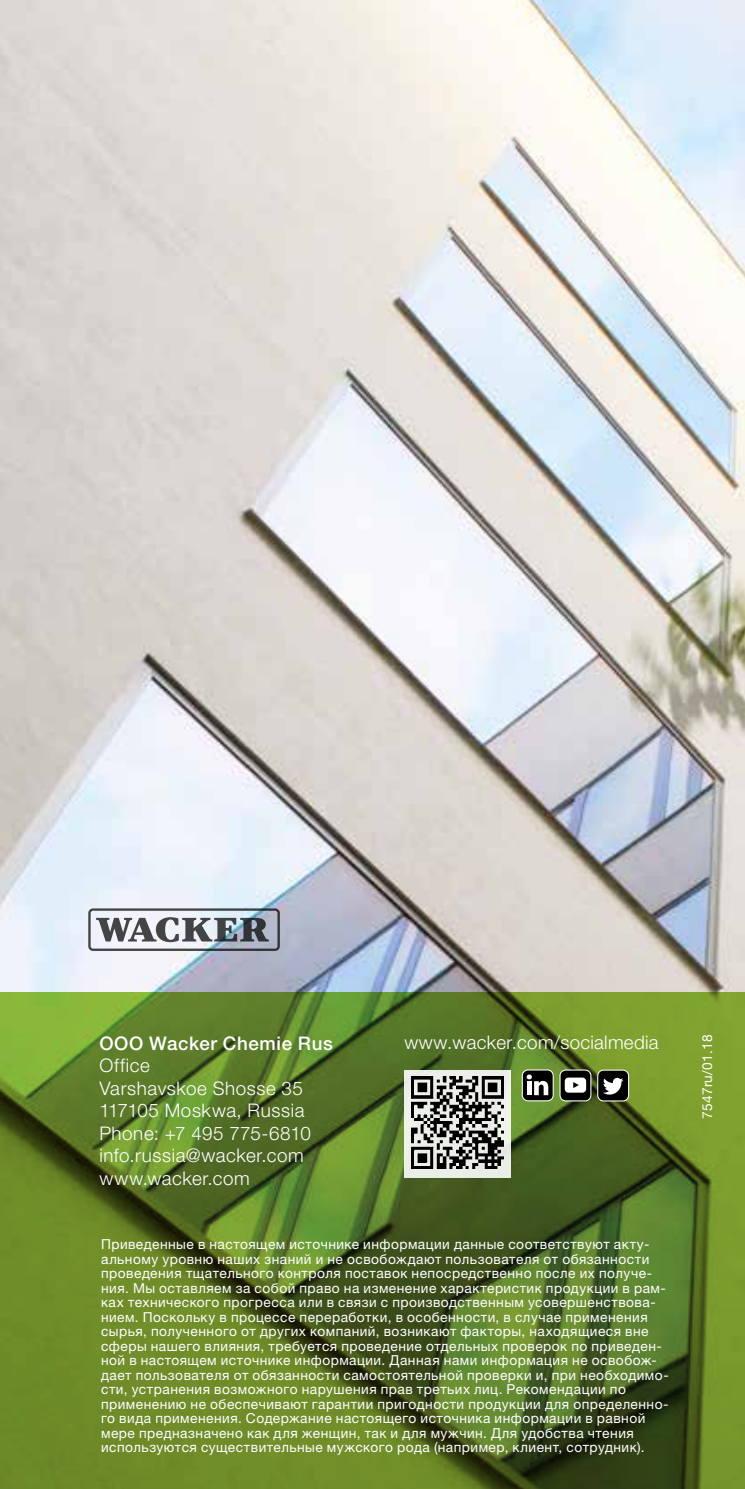
<style>
.page{position:relative;width:745px;height:1489px;background:#fff}
.page>*{position:absolute;margin:0;border:0;box-sizing:border-box;transform-origin:0 0}
.t1{font:18.75px/22.5px "Neue Helveticafor WACKER 45";letter-spacing:.03em;color:#fff}
.t2{font:18.75px "Neue Helveticafor WACKER 65";letter-spacing:.035em;color:#fff}
.t3{font:13.75px/14.5px "Neue Helveticafor WACKER 55";letter-spacing:.035em;color:#fff}
.t4{font:13.75px "Neue Helveticafor WACKER 55";letter-spacing:.015em;color:#fff}
</style>
<div class="page">
<img style="left:0;top:0;width:744px;height:992px">
<svg style="left:0;top:992px;width:744px;height:496px;background:#5b7826"></svg>
<svg style="left:88px;top:908px;width:192px;height:42px"></svg>
<svg style="left:91px;top:910px;width:186px;height:38px"></svg>
<svg style="left:96px;top:917px;width:173px;height:25px"></svg>
<div style="left:404px;top:1069px;width:106px;height:108px;background:#ecefe8"></div>
<img style="left:411px;top:1076px;width:92px;height:92px">
<svg style="left:521px;top:1069px;width:32px;height:32px"></svg>
<svg style="left:559px;top:1069px;width:69px;height:32px"></svg>
<h1 class="t2" style="left:99px;top:1031px;width:235px">OOO Wacker Chemie Rus</h1>
<h1 class="t1" style="left:99px;top:1054px;width:213px">Office<br>Varshavskoe Shosse 35<br>117105 Moskwa, Russia<br>Phone: +7 495 775-6810 info.russia@wacker.com www.wacker.com</h1>
<h1 class="t1" style="left:404px;top:1031px;width:255px">www.wacker.com/socialmedia</h1>
<p class="t3" style="left:101px;top:1236px;width:568px">Приведенные в настоящем источнике информации данные соответствуют акту&shy;альному уровню наших знаний и не освобождают пользователя от обязанности проведения тщательного контроля поставок непосредственно после их получе&shy;ния. Мы оставляем за собой право на изменение характеристик продукции в рам&shy;ках технического прогресса или в связи с производственным усовершенствова&shy;нием. Поскольку в процессе переработки, в особенности, в случае применения сырья, полученного от других компаний, возникают факторы, находящиеся вне сферы нашего влияния, требуется проведение отдельных проверок по приведен&shy;ной в настоящем источнике информации. Данная нами информация не освобож&shy;дает пользователя от обязанности самостоятельной проверки и, при необходимо&shy;сти, устранения возможного нарушения прав третьих лиц. Рекомендации по применению не обеспечивают гарантии пригодности продукции для определенно&shy;го вида применения. Содержание настоящего источника информации в равной мере предназначено как для женщин, так и для мужчин. Для удобства чтения используются существительные мужского рода (например, клиент, сотрудник).</p>
<p class="t4" style="left:698px;top:1118px;width:86px;rotate:-90deg">7547ru/01.18</p>
</div>
